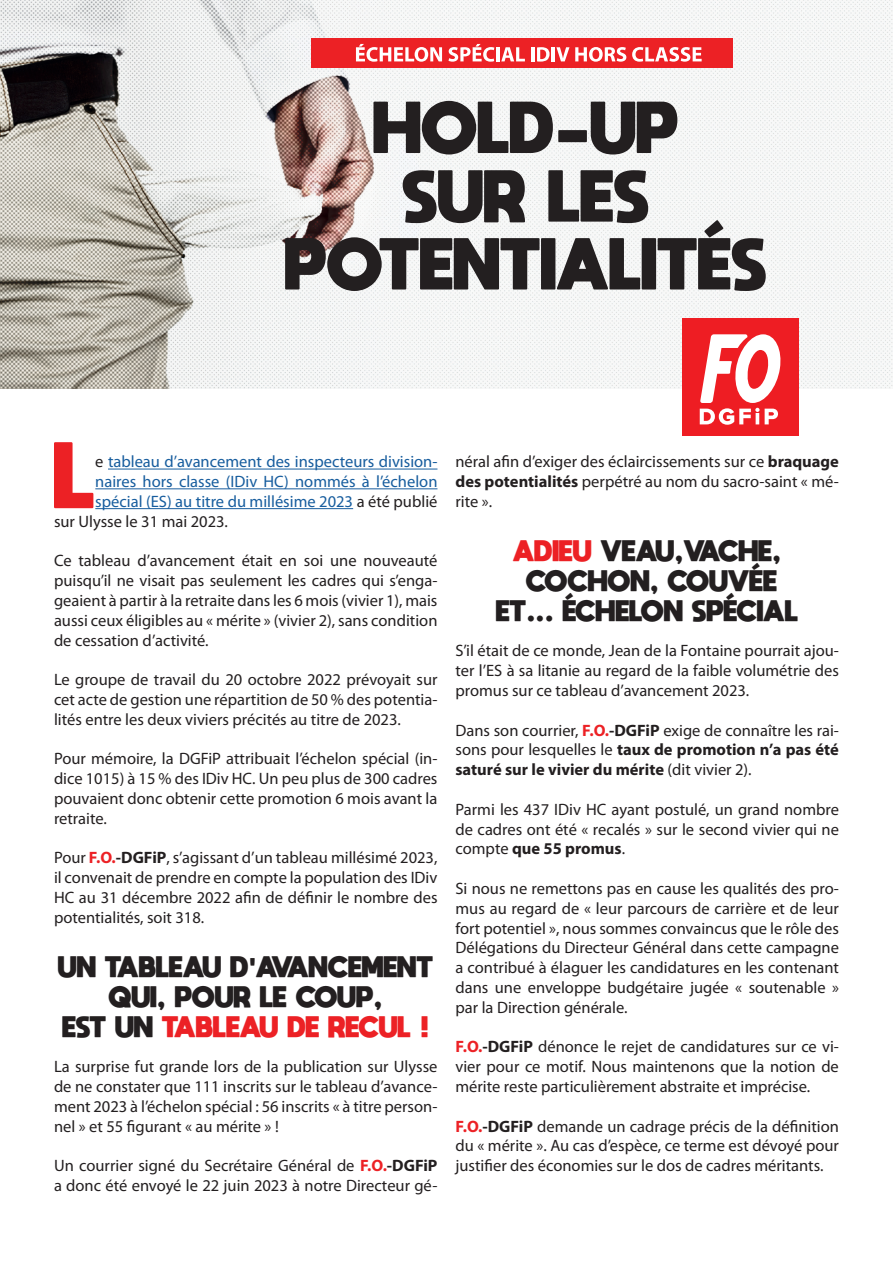
<style>
.page{position:relative;width:893px;height:1263px;background:#fff}
.page>*{position:absolute;margin:0;border:0;box-sizing:border-box;transform-origin:0 0}
.t1{font:800 66px "moon get";color:#ec2125}
.t2{font:800 21px "moon get";color:#231f20}
.t3{font:800 21px "moon get";color:#ec2125}
.t4{font:16.5px/19.8px "Myriad Pro";color:#231f20;text-align:justify}
.t5{font:16.5px "Myriad Pro";color:#175d9e}
.s1{color:#231f20}
.s2{font-weight:700;color:#ec2125}
.s3{font-weight:700}
.s4{color:#ec2125}
</style>
<div class="page">
<img style="left:0;top:0;width:893px;height:388px">
<div style="left:312px;top:38px;width:421px;height:30px;background:#ec2125"></div>
<svg style="left:373px;top:101px;width:304px;height:53px"></svg>
<svg style="left:356px;top:44px;width:86px;height:18px"></svg>
<svg style="left:448px;top:44px;width:46px;height:18px"></svg>
<hr style="left:496px;top:47px;width:3px;height:14px;background:#fff">
<svg style="left:501px;top:47px;width:24px;height:14px"></svg>
<hr style="left:531px;top:47px;width:3px;height:14px;background:#fff">
<svg style="left:537px;top:47px;width:13px;height:15px"></svg>
<hr style="left:552px;top:47px;width:3px;height:14px;background:#fff">
<svg style="left:556px;top:47px;width:13px;height:14px"></svg>
<svg style="left:575px;top:47px;width:51px;height:15px"></svg>
<svg style="left:632px;top:47px;width:70px;height:15px"></svg>
<svg style="left:285px;top:170px;width:481px;height:121px"></svg>
<div style="left:682px;top:319px;width:117px;height:117px;background:#ee1d23"></div>
<svg style="left:700px;top:334px;width:81px;height:91px"></svg>
<hr style="left:108px;top:469px;width:329px;height:1px;background:#175d9e">
<hr style="left:95px;top:488px;width:342px;height:1px;background:#175d9e">
<hr style="left:95px;top:508px;width:258px;height:1px;background:#175d9e">
<p class="t1" style="left:54px;top:434px;width:43px">L</p>
<p class="t5" style="left:95px;top:452px;width:344px"><span class="s1">e</span> tableau d’avancement des inspecteurs division-</p>
<p class="t5" style="left:95px;top:471px;width:344px">naires hors classe (IDiv HC) nommés à l’échelon</p>
<p class="t5" style="left:95px;top:491px;width:344px">spécial (ES) au titre du millésime 2023 <span class="s1">a été publié</span></p>
<p class="t4" style="left:54px;top:511px;width:176px">sur Ulysse le 31 mai 2023.</p>
<p class="t4" style="left:54px;top:551px;width:385px">Ce tableau d’avancement était en soi une nouveauté puisqu’il ne visait pas seulement les cadres qui s’enga&shy;geaient à partir à la retraite dans les 6 mois (vivier 1), mais aussi ceux éligibles au « mérite » (vivier 2), sans condition de cessation d’activité.</p>
<p class="t4" style="left:54px;top:669px;width:385px">Le groupe de travail du 20 octobre 2022 prévoyait sur cet acte de gestion une répartition de 50 % des potentia&shy;lités entre les deux viviers précités au titre de 2023.</p>
<p class="t4" style="left:54px;top:749px;width:385px">Pour mémoire, la DGFiP attribuait l’échelon spécial (in&shy;dice 1015) à 15 % des IDiv HC. Un peu plus de 300 cadres pouvaient donc obtenir cette promotion 6 mois avant la retraite.</p>
<p class="t4" style="left:54px;top:848px;width:385px">Pour <span class="s2">F.O.</span><span class="s3">-DGFiP</span>, s’agissant d’un tableau millésimé 2023, il convenait de prendre en compte la population des IDiv HC au 31 décembre 2022 afin de définir le nombre des potentialités, soit 318.</p>
<p class="t2" style="left:58px;top:953px;width:376px">UN TABLEAU D'AVANCEMENT</p>
<p class="t2" style="left:109px;top:983px;width:275px">QUI, POUR LE COUP,</p>
<p class="t3" style="left:62px;top:1013px;width:368px"><span class="s1">EST UN</span> TABLEAU DE RECUL !</p>
<p class="t4" style="left:54px;top:1056px;width:385px">La surprise fut grande lors de la publication sur Ulysse de ne constater que 111 inscrits sur le tableau d’avance&shy;ment 2023 à l’échelon spécial : 56 inscrits « à titre person&shy;nel » et 55 figurant « au mérite » !</p>
<p class="t4" style="left:54px;top:1155px;width:385px">Un courrier signé du Secrétaire Général de <span class="s2">F.O.</span><span class="s3">-DGFiP </span>a donc été envoyé le 22 juin 2023 à notre Directeur gé-</p>
<p class="t4" style="left:455px;top:452px;width:385px">néral afin d’exiger des éclaircissements sur ce <span class="s3">braquage des potentialités</span> perpétré au nom du sacro-saint « mé&shy;rite ».</p>
<p class="t2" style="left:513px;top:537px;width:270px"><span class="s4">ADIEU</span> VEAU,VACHE,</p>
<p class="t2" style="left:526px;top:567px;width:252px">COCHON, COUVÉE</p>
<p class="t2" style="left:496px;top:597px;width:304px">ET... ÉCHELON SPÉCIAL</p>
<p class="t4" style="left:455px;top:641px;width:385px">S’il était de ce monde, Jean de la Fontaine pourrait ajou&shy;ter l’ES à sa litanie au regard de la faible volumétrie des promus sur ce tableau d’avancement 2023.</p>
<p class="t4" style="left:455px;top:720px;width:385px">Dans son courrier, <span class="s2">F.O.</span><span class="s3">-DGFiP</span> exige de connaître les rai&shy;sons pour lesquelles le <span class="s3">taux de promotion n’a pas été saturé sur le vivier du mérite</span> (dit vivier 2).</p>
<p class="t4" style="left:455px;top:799px;width:385px">Parmi les 437 IDiv HC ayant postulé, un grand nombre de cadres ont été « recalés » sur le second vivier qui ne compte <span class="s3">que 55 promus</span>.</p>
<p class="t4" style="left:455px;top:878px;width:385px">Si nous ne remettons pas en cause les qualités des pro&shy;mus au regard de « leur parcours de carrière et de leur fort potentiel », nous sommes convaincus que le rôle des Délégations du Directeur Général dans cette campagne a contribué à élaguer les candidatures en les contenant dans une enveloppe budgétaire jugée « soutenable » par la Direction générale.</p>
<p class="t4" style="left:455px;top:1037px;width:385px"><span class="s2">F.O.</span><span class="s3">-DGFiP</span> dénonce le rejet de candidatures sur ce vi&shy;vier pour ce motif. Nous maintenons que la notion de mérite reste particulièrement abstraite et imprécise.</p>
<p class="t4" style="left:455px;top:1116px;width:385px"><span class="s2">F.O.</span><span class="s3">-DGFiP</span> demande un cadrage précis de la définition du « mérite ». Au cas d’espèce, ce terme est dévoyé pour justifier des économies sur le dos de cadres méritants.</p>
</div>
